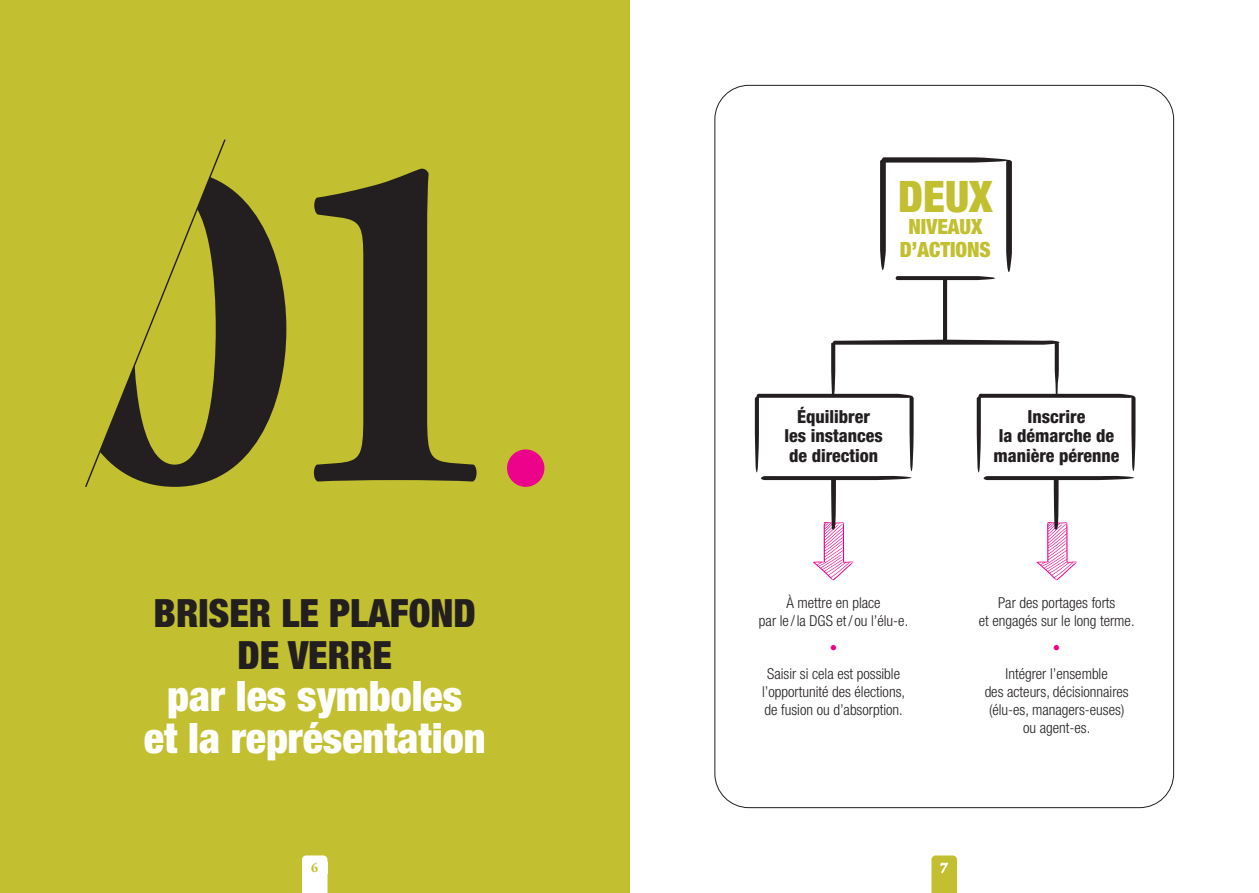
<style>
.page{position:relative;width:1259px;height:893px;background:#fff}
.page>*{position:absolute;margin:0;border:0;box-sizing:border-box;transform-origin:0 0}
.t1{font:900 condensed 43.5px "Helvetica Neue LT Std";color:#c2c030}
.t2{font:900 condensed 42px/42px "Helvetica Neue LT Std";color:#fff;text-align:center}
.t3{font:900 condensed 39px/42px "Helvetica Neue LT Std";color:#231f20;text-align:center}
.t4{font:900 condensed 21px/22.5px "Helvetica Neue LT Std";color:#c2c030;text-align:center}
.t5{font:800 condensed 18px/19.5px "Helvetica Neue LT Std";color:#231f20;text-align:center}
.t6{font:300 condensed 15px/18px "Helvetica Neue LT Std";color:#231f20;text-align:center}
.t7{font:300 condensed 15px "Helvetica Neue LT Std";color:#ed028c}
.t8{font:700 13.5px "Adobe Garamond Pro";color:#c2c030}
.t9{font:700 13.5px "Adobe Garamond Pro";color:#fff}
</style>
<div class="page">
<div style="left:0;top:0;width:629px;height:893px;background:#c2c030"></div>
<svg style="left:880px;top:157px;width:132px;height:115px"></svg>
<svg style="left:755px;top:276px;width:380px;height:200px"></svg>
<svg style="left:760px;top:476px;width:152px;height:105px"></svg>
<svg style="left:983px;top:476px;width:151px;height:105px"></svg>
<svg style="left:227px;top:169px;width:250px;height:313px"></svg>
<svg style="left:85px;top:139px;width:142px;height:348px"></svg>
<div style="left:507px;top:449px;width:37px;height:38px;background:#ed028c;border-radius:50%"></div>
<svg style="left:931px;top:855px;width:26px;height:38px"></svg>
<svg style="left:302px;top:855px;width:25px;height:38px"></svg>
<h1 class="t1" style="left:898px;top:169px;width:96px">DEUX</h1>
<h3 class="t4" style="left:900px;top:215px;width:93px">NIVEAUX<br>D’ACTIONS</h3>
<h3 class="t3" style="left:154px;top:592px;width:324px">BRISER LE PLAFOND<br>DE VERRE</h3>
<h2 class="t2" style="left:144px;top:675px;width:343px">par les symboles<br>et la représentation</h2>
<p class="t5" style="left:784px;top:406px;width:100px">Équilibrer les instances de direction</p>
<p class="t5" style="left:993px;top:406px;width:128px">Inscrire<br>la démarche de manière pérenne</p>
<p class="t6" style="left:759px;top:594px;width:151px">À mettre en place<br>par le / la DGS et / ou l’élu-e.</p>
<p class="t7" style="left:830px;top:639px;width:9px">•</p>
<p class="t6" style="left:762px;top:665px;width:144px">Saisir si cela est possible l’opportunité des élections, de fusion ou d’absorption.</p>
<p class="t6" style="left:979px;top:594px;width:157px">Par des portages forts<br>et engagés sur le long terme.</p>
<p class="t7" style="left:1053px;top:639px;width:9px">•</p>
<p class="t6" style="left:984px;top:665px;width:146px">Intégrer l’ensemble<br>des acteurs, décisionnaires (élu-es, managers-euses) ou agent-es.</p>
<p class="t8" style="left:311px;top:860px;width:9px">6</p>
<p class="t9" style="left:940px;top:860px;width:9px">7</p>
</div>
